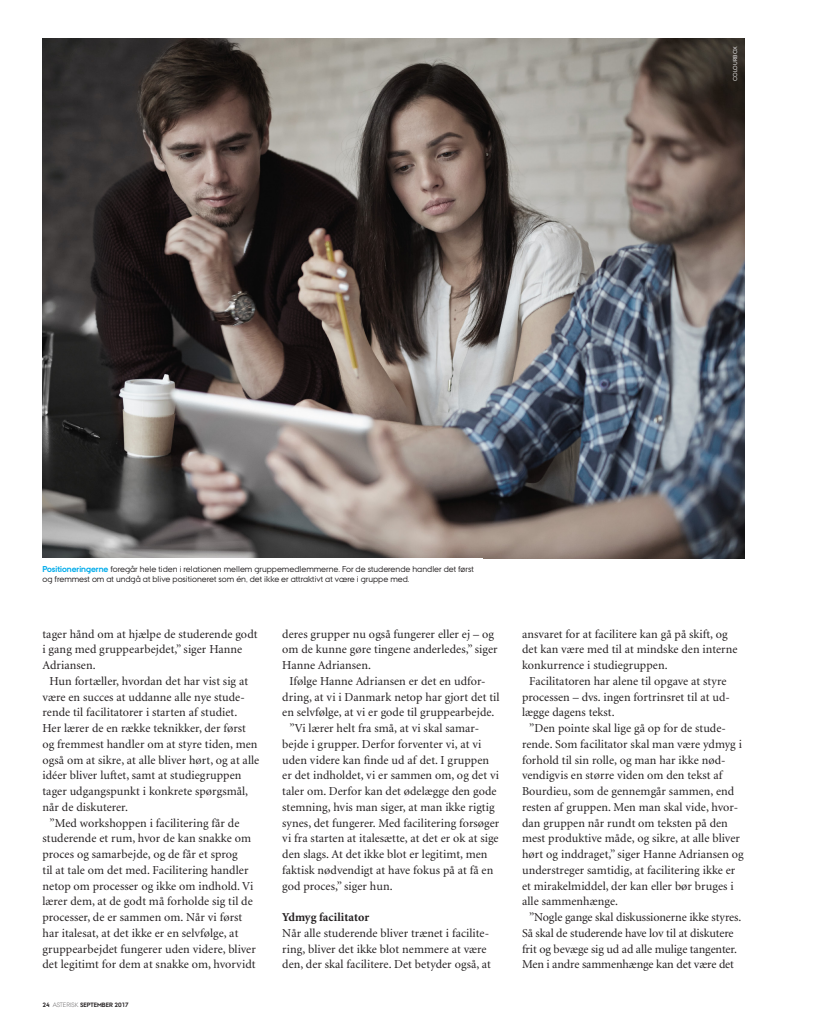
<style>
.page{position:relative;width:815px;height:1028px;background:#fff}
.page>*{position:absolute;margin:0;border:0;box-sizing:border-box;transform-origin:0 0}
.A_Br_indryk{font:12.12px/15.8px "Minion";letter-spacing:.005em;color:#231f20}
.A_Billedtekst_2{font:8.5px/10.6px "AU Passata";color:#231f20}
.t1{font:700 6.25px "AU Passata";color:#231f20}
.A_Credit{font:5.62px "AU Passata";letter-spacing:.03em;color:#fff}
.s1{font-weight:700;color:#00abea}
.s2{font-weight:300}
.s3{font-weight:700}
</style>
<div class="page">
<img style="left:43px;top:39px;width:701px;height:520px">
<p class="A_Credit" style="left:732px;top:81px;width:36px;rotate:-90deg">COLOURBOX</p>
<p class="A_Billedtekst_2" style="left:43px;top:563px;width:433px"><span class="s1">Positioneringerne</span> foregår hele tiden i relationen mellem gruppemedlemmerne. For de studerende handler det først og fremmest om at undgå at blive positioneret som én, det ikke er attraktivt at være i gruppe med.</p>
<p class="A_Br_indryk" style="left:43px;top:626px;width:217px">tager hånd om at hjælpe de studerende godt i gang med gruppearbejdet,” siger Hanne<br>Adriansen.</p>
<p class="A_Br_indryk" style="left:43px;top:673px;width:218px;text-indent:7px">Hun fortæller, hvordan det har vist sig at være en succes at uddanne alle nye stude&shy;rende til facilitatorer i starten af studiet.<br>Her lærer de en række teknikker, der først og fremmest handler om at styre tiden, men også om at sikre, at alle bliver hørt, og at alle idéer bliver luftet, samt at studiegruppen tager udgangspunkt i konkrete spørgsmål, når de diskuterer.</p>
<p class="A_Br_indryk" style="left:43px;top:815px;width:215px;text-indent:7px">”Med workshoppen i facilitering får de studerende et rum, hvor de kan snakke om proces og samarbejde, og de får et sprog<br>til at tale om det med. Facilitering handler netop om processer og ikke om indhold. Vi lærer dem, at de godt må forholde sig til de processer, de er sammen om. Når vi først har italesat, at det ikke er en selvfølge, at gruppearbejdet fungerer uden videre, bliver det legitimt for dem at snakke om, hvorvidt</p>
<p class="t1" style="left:43px;top:1001px;width:88px">24 <span class="s2">ASTERISK</span> SEPTEMBER 2017</p>
<p class="A_Br_indryk" style="left:282px;top:626px;width:217px">deres grupper nu også fungerer eller ej – og om de kunne gøre tingene anderledes,” siger<br>Hanne Adriansen.</p>
<p class="A_Br_indryk" style="left:282px;top:673px;width:219px;text-align:center">Ifølge Hanne Adriansen er det en udfor&shy;dring, at vi i Danmark netop har gjort det til en selvfølge, at vi er gode til gruppearbejde.</p>
<p class="A_Br_indryk" style="left:282px;top:721px;width:219px;text-indent:7px">”Vi lærer helt fra små, at vi skal samar&shy;bejde i grupper. Derfor forventer vi, at vi uden videre kan finde ud af det. I gruppen er det indholdet, vi er sammen om, og det vi taler om. Derfor kan det ødelægge den gode stemning, hvis man siger, at man ikke rigtig synes, det fungerer. Med facilitering forsøger vi fra starten at italesætte, at det er ok at sige den slags. At det ikke blot er legitimt, men faktisk nødvendigt at have fokus på at få en god proces,” siger hun.</p>
<p class="A_Br_indryk" style="left:282px;top:910px;width:210px"><span class="s3">Ydmyg facilitator<br></span>Når alle studerende bliver trænet i facilite&shy;ring, bliver det ikke blot nemmere at være den, der skal facilitere. Det betyder også, at</p>
<p class="A_Br_indryk" style="left:522px;top:626px;width:217px">ansvaret for at facilitere kan gå på skift, og det kan være med til at mindske den interne konkurrence i studiegruppen.</p>
<p class="A_Br_indryk" style="left:522px;top:673px;width:209px;text-indent:7px">Facilitatoren har alene til opgave at styre processen – dvs. ingen fortrinsret til at ud&shy;lægge dagens tekst.</p>
<p class="A_Br_indryk" style="left:522px;top:721px;width:223px;text-indent:7px">”Den pointe skal lige gå op for de stude&shy;rende. Som facilitator skal man være ydmyg i forhold til sin rolle, og man har ikke nød&shy;vendigvis en større viden om den tekst af Bourdieu, som de gennemgår sammen, end resten af gruppen. Men man skal vide, hvor&shy;dan gruppen når rundt om teksten på den mest produktive måde, og sikre, at alle bliver hørt og inddraget,” siger Hanne Adriansen og understreger samtidig, at facilitering ikke er et mirakelmiddel, der kan eller bør bruges i alle sammenhænge.</p>
<p class="A_Br_indryk" style="left:522px;top:910px;width:221px;text-indent:7px">”Nogle gange skal diskussionerne ikke styres.<br>Så skal de studerende have lov til at diskutere frit og bevæge sig ud ad alle mulige tangenter.<br>Men i andre sammenhænge kan det være det</p>
</div>
